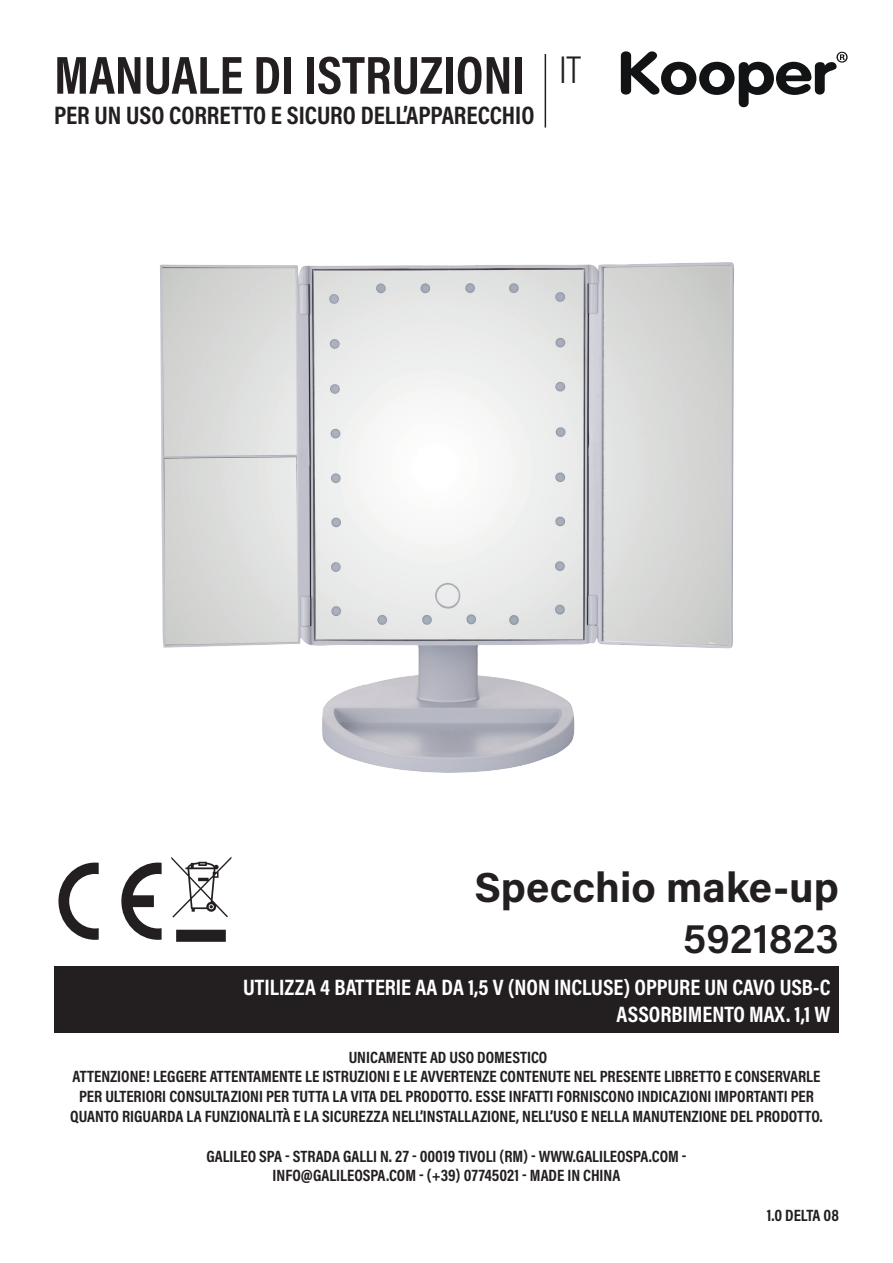
<style>
.page{position:relative;width:893px;height:1263px;background:#fff}
.page>*{position:absolute;margin:0;border:0;box-sizing:border-box;transform-origin:0 0}
.t1{font:700 54px "Acumin Pro Cond";color:#231f20}
.t2{font:700 42px/50.4px "Acumin Pro";color:#231f20;text-align:right}
.t3{font:300 39px "Acumin Pro Cond";color:#231f20}
.t4{font:700 25.5px "Acumin Pro Cond";color:#231f20}
.t5{font:700 22.5px "Acumin Pro Cond";color:#fff}
.t6{font:700 16.5px/19.8px "Acumin Pro Cond";color:#231f20;text-align:center}
.s1{font-weight:600}
</style>
<div class="page">
<div style="left:54px;top:966px;width:785px;height:67px;background:#231f20"></div>
<hr style="left:545px;top:54px;width:1px;height:74px;background:#231f20">
<svg style="left:621px;top:51px;width:227px;height:56px"></svg>
<svg style="left:58px;top:862px;width:41px;height:78px"></svg>
<svg style="left:121px;top:862px;width:41px;height:78px"></svg>
<img style="left:160px;top:262px;width:574px;height:511px">
<svg style="left:171px;top:857px;width:60px;height:85px"></svg>
<p class="t1" style="left:54px;top:39px;width:473px">MANUALE DI ISTRUZIONI</p>
<p class="t4" style="left:54px;top:99px;width:482px">PER UN USO CORRETTO E SICURO DELL’APPARECCHIO</p>
<p class="t3" style="left:559px;top:44px;width:23px">IT</p>
<p class="t2" style="left:474px;top:860px;width:366px">Specchio make-up<br><span class="s1">5921823</span></p>
<p class="t5" style="left:243px;top:972px;width:589px">UTILIZZA 4 BATTERIE AA DA 1,5 V (NON INCLUSE) OPPURE UN CAVO USB-C</p>
<p class="t5" style="left:617px;top:999px;width:215px">ASSORBIMENTO MAX. 1,1 W</p>
<p class="t6" style="left:349px;top:1046px;width:200px">UNICAMENTE AD USO DOMESTICO</p>
<p class="t6" style="left:73px;top:1066px;width:749px">ATTENZIONE! LEGGERE ATTENTAMENTE LE ISTRUZIONI E LE AVVERTENZE CONTENUTE NEL PRESENTE LIBRETTO E CONSERVARLE</p>
<p class="t6" style="left:70px;top:1086px;width:754px">PER ULTERIORI CONSULTAZIONI PER TUTTA LA VITA DEL PRODOTTO. ESSE INFATTI FORNISCONO INDICAZIONI IMPORTANTI PER<br>QUANTO RIGUARDA LA FUNZIONALITÀ E LA SICUREZZA NELL’INSTALLAZIONE, NELL’USO E NELLA MANUTENZIONE DEL PRODOTTO.</p>
<p class="t6" style="left:206px;top:1145px;width:482px">GALILEO SPA - STRADA GALLI N. 27 - 00019 TIVOLI (RM) - WWW.GALILEOSPA.COM -</p>
<p class="t6" style="left:273px;top:1165px;width:349px">INFO@GALILEOSPA.COM - (+39) 07745021 - MADE IN CHINA</p>
<p class="t6" style="left:767px;top:1205px;width:74px">1.0 DELTA 08</p>
</div>
